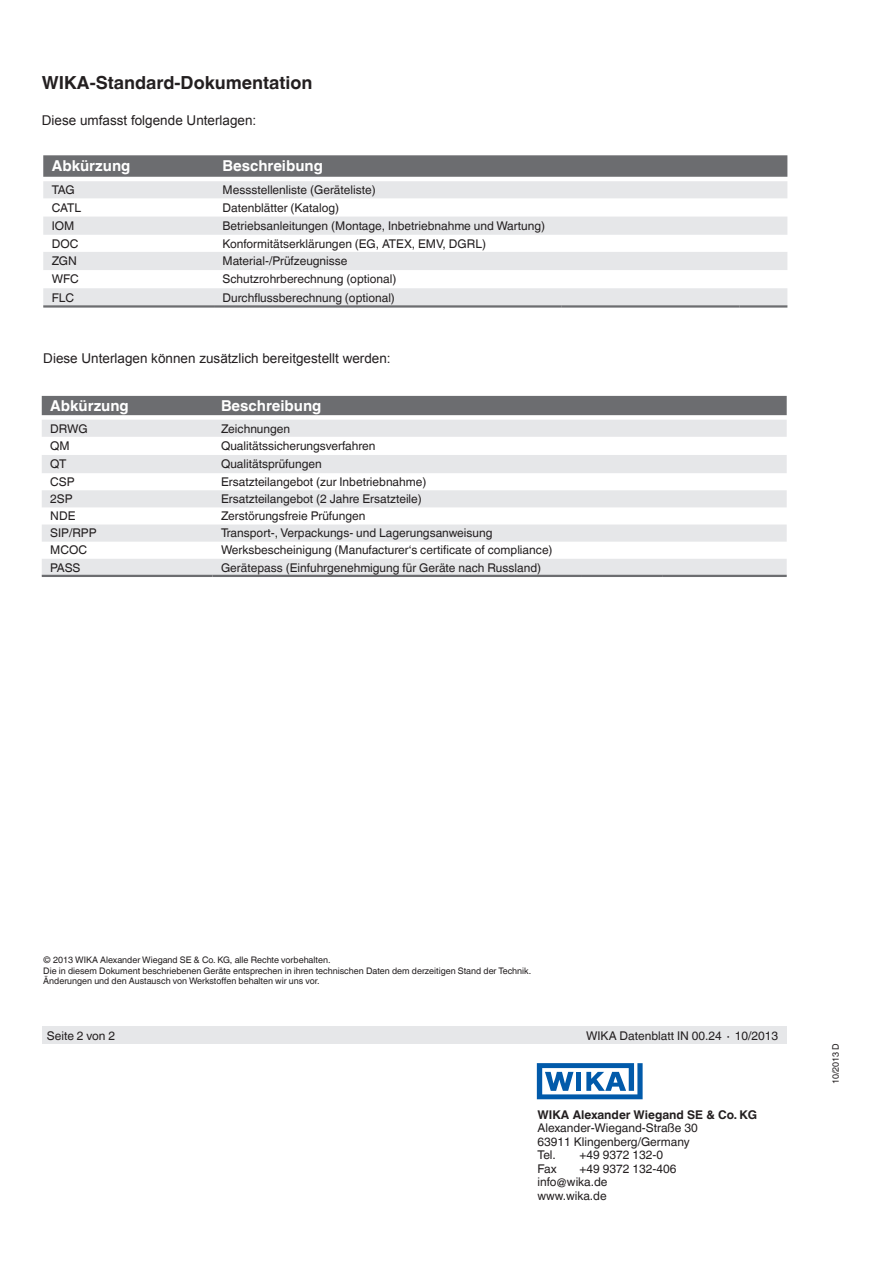
<style>
.page{position:relative;width:893px;height:1263px;background:#fff}
.page>*{position:absolute;margin:0;border:0;box-sizing:border-box;transform-origin:0 0}
.t1{font:700 18px "Helvetica World";color:#231f20}
.t2{font:700 15px "Helvetica World";color:#fff}
.t3{font:13.5px "Arial";color:#231f20}
.t4{font:12px/13.5px "Helvetica World";color:#231f20}
.t5{font:700 12px "Helvetica World";color:#231f20}
.t6{font:9px/10.5px "Helvetica World";color:#231f20}
</style>
<div class="page">
<svg style="left:537px;top:1063px;width:106px;height:36px"></svg>
<div style="left:43px;top:1027px;width:744px;height:17px;background:#e6e7e9"></div>
<svg style="left:43px;top:155px;width:744px;height:22px;background:#6f7073"></svg>
<svg style="left:43px;top:181px;width:744px;height:124px;fill:#e6e7e9"></svg>
<hr style="left:43px;top:305px;width:171px;height:3px;background:#6c6d70">
<hr style="left:214px;top:305px;width:348px;height:3px;background:#6c6d70">
<hr style="left:562px;top:305px;width:178px;height:3px;background:#6c6d70">
<hr style="left:740px;top:305px;width:47px;height:3px;background:#6c6d70">
<svg style="left:42px;top:395px;width:745px;height:21px"></svg>
<div style="left:42px;top:396px;width:745px;height:19px;background:#6c6d70"></div>
<svg style="left:42px;top:420px;width:745px;height:155px;fill:#e6e7e9"></svg>
<hr style="left:42px;top:575px;width:171px;height:2px;background:#6c6d70">
<hr style="left:213px;top:575px;width:369px;height:2px;background:#6c6d70">
<hr style="left:582px;top:575px;width:80px;height:2px;background:#6c6d70">
<hr style="left:662px;top:575px;width:125px;height:2px;background:#6c6d70">
<h1 class="t1" style="left:42px;top:72px;width:272px">WIKA-Standard-Dokumentation</h1>
<p class="t3" style="left:42px;top:112px;width:216px">Diese umfasst folgende Unterlagen:</p>
<p class="t2" style="left:52px;top:157px;width:80px">Abkürzung</p>
<p class="t2" style="left:223px;top:157px;width:102px">Beschreibung</p>
<p class="t4" style="left:52px;top:183px;width:24px">TAG</p>
<p class="t4" style="left:223px;top:183px;width:155px">Messstellenliste (Geräteliste)</p>
<p class="t4" style="left:52px;top:201px;width:31px">CATL</p>
<p class="t4" style="left:223px;top:201px;width:118px">Datenblätter (Katalog)</p>
<p class="t4" style="left:52px;top:219px;width:24px">IOM</p>
<p class="t4" style="left:223px;top:219px;width:324px">Betriebsanleitungen (Montage, Inbetriebnahme und Wartung)</p>
<p class="t4" style="left:52px;top:237px;width:28px">DOC</p>
<p class="t4" style="left:223px;top:237px;width:265px">Konformitätserklärungen (EG, ATEX, EMV, DGRL)</p>
<p class="t4" style="left:52px;top:254px;width:27px">ZGN</p>
<p class="t4" style="left:223px;top:254px;width:126px">Material-/Prüfzeugnisse</p>
<p class="t4" style="left:52px;top:273px;width:29px">WFC</p>
<p class="t4" style="left:223px;top:273px;width:175px">Schutzrohrberechnung (optional)</p>
<p class="t4" style="left:52px;top:291px;width:24px">FLC</p>
<p class="t4" style="left:223px;top:291px;width:174px">Durchflussberechnung (optional)</p>
<p class="t3" style="left:43px;top:350px;width:349px">Diese Unterlagen können zusätzlich bereitgestellt werden:</p>
<p class="t2" style="left:50px;top:397px;width:80px">Abkürzung</p>
<p class="t2" style="left:221px;top:397px;width:102px">Beschreibung</p>
<p class="t4" style="left:50px;top:422px;width:39px">DRWG</p>
<p class="t4" style="left:221px;top:422px;width:71px">Zeichnungen</p>
<p class="t4" style="left:50px;top:439px;width:21px">QM</p>
<p class="t4" style="left:221px;top:439px;width:156px">Qualitätssicherungsverfahren</p>
<p class="t4" style="left:50px;top:457px;width:18px">QT</p>
<p class="t4" style="left:221px;top:457px;width:102px">Qualitätsprüfungen</p>
<p class="t4" style="left:50px;top:475px;width:26px">CSP</p>
<p class="t4" style="left:221px;top:475px;width:207px">Ersatzteilangebot (zur Inbetriebnahme)</p>
<p class="t4" style="left:50px;top:492px;width:24px">2SP</p>
<p class="t4" style="left:221px;top:492px;width:202px">Ersatzteilangebot (2 Jahre Ersatzteile)</p>
<p class="t4" style="left:50px;top:509px;width:27px">NDE</p>
<p class="t4" style="left:221px;top:509px;width:146px">Zerstörungsfreie Prüfungen</p>
<p class="t4" style="left:50px;top:526px;width:48px">SIP/RPP</p>
<p class="t4" style="left:221px;top:526px;width:273px">Transport-, Verpackungs- und Lagerungsanweisung</p>
<p class="t4" style="left:50px;top:544px;width:38px">MCOC</p>
<p class="t4" style="left:221px;top:544px;width:333px">Werksbescheinigung (Manufacturer‘s certificate of compliance)</p>
<p class="t4" style="left:50px;top:561px;width:32px">PASS</p>
<p class="t4" style="left:221px;top:561px;width:322px">Gerätepass (Einfuhrgenehmigung für Geräte nach Russland)</p>
<p class="t6" style="left:43px;top:955px;width:489px">© 2013 WIKA Alexander Wiegand SE &amp; Co. KG, alle Rechte vorbehalten.<br>Die in diesem Dokument beschriebenen Geräte entsprechen in ihren technischen Daten dem derzeitigen Stand der Technik.<br>Änderungen und den Austausch von Werkstoffen behalten wir uns vor.</p>
<p class="t4" style="left:47px;top:1029px;width:70px">Seite 2 von 2</p>
<p class="t4" style="left:586px;top:1029px;width:194px">WIKA Datenblatt IN 00.24 ∙ 10/2013</p>
<p class="t5" style="left:537px;top:1107px;width:221px">WIKA Alexander Wiegand SE &amp; Co. KG</p>
<p class="t4" style="left:537px;top:1121px;width:162px">Alexander-Wiegand-Straße 30<br>63911 Klingenberg/Germany<br>Tel.</p>
<p class="t4" style="left:579px;top:1148px;width:85px">+49 9372 132-0</p>
<p class="t4" style="left:537px;top:1161px;width:21px">Fax</p>
<p class="t4" style="left:537px;top:1161px;width:140px;text-indent:42px">+49 9372 132-406 info@wika.de www.wika.de</p>
<p class="t6" style="left:830px;top:1084px;width:43px;rotate:-90deg">10/2013 D</p>
</div>
